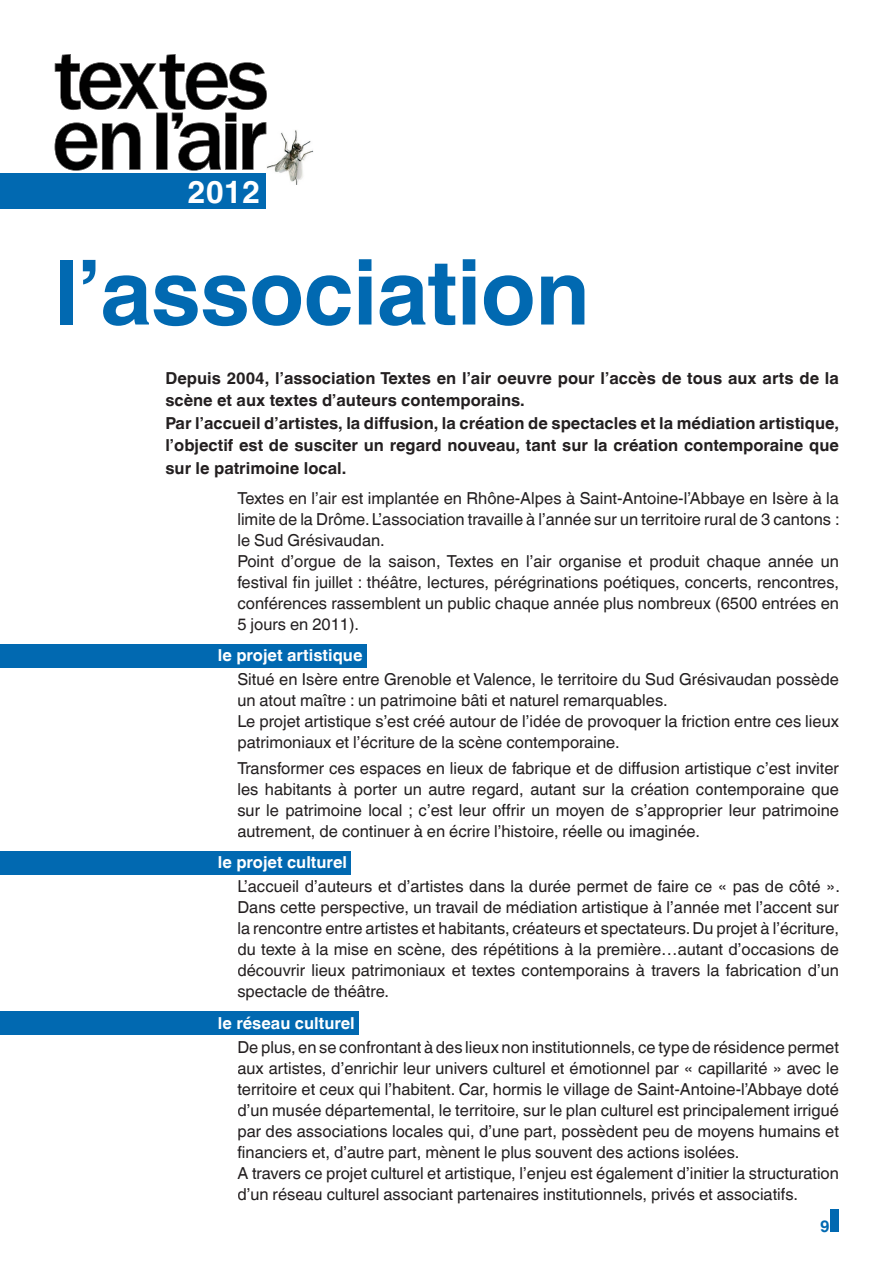
<style>
.page{position:relative;width:893px;height:1263px;background:#fff}
.page>*{position:absolute;margin:0;border:0;box-sizing:border-box;transform-origin:0 0}
.t1{font:700 90px "Helvetica World";letter-spacing:-.01em;color:#0169b1}
.t2{font:700 31.5px "Helvetica World";color:#fff}
.t3{font:16.5px/21px "Helvetica World";color:#231f20}
.t4{font:700 16.5px/22.5px "Helvetica World";color:#231f20}
.t5{font:700 16.5px "Helvetica World";color:#fff}
.t6{font:700 16.5px "Helvetica World";color:#0169b1}
</style>
<div class="page">
<img style="left:267px;top:130px;width:46px;height:55px">
<svg style="left:55px;top:54px;width:212px;height:117px"></svg>
<div style="left:0;top:174px;width:266px;height:35px;background:#0169b1"></div>
<div style="left:0;top:1012px;width:359px;height:23px;background:#0169b1"></div>
<div style="left:0;top:852px;width:351px;height:23px;background:#0169b1"></div>
<div style="left:0;top:644px;width:367px;height:24px;background:#0169b1"></div>
<div style="left:830px;top:1209px;width:9px;height:22px;background:#0169b1"></div>
<h2 class="t2" style="left:188px;top:173px;width:74px">2012</h2>
<h1 class="t1" style="left:54px;top:241px;width:537px">l’association</h1>
<p class="t4" style="left:165px;top:367px;width:675px">Depuis 2004, l’association Textes en l’air oeuvre pour l’accès de tous aux arts de la scène et aux textes d’auteurs contemporains.<br>Par l’accueil d’artistes, la diffusion, la création de spectacles et la médiation artistique, l’objectif est de susciter un regard nouveau, tant sur la création contemporaine que sur le patrimoine local.</p>
<p class="t3" style="left:237px;top:488px;width:604px">Textes en l’air est implantée en Rhône-Alpes à Saint-Antoine-l’Abbaye en Isère à la limite de la Drôme. L’association travaille à l’année sur un territoire rural de 3 cantons : le Sud Grésivaudan.<br>Point d’orgue de la saison, Textes en l’air organise et produit chaque année un festival fin juillet : théâtre, lectures, pérégrinations poétiques, concerts, rencontres, conférences rassemblent un public chaque année plus nombreux (6500 entrées en 5 jours en 2011).</p>
<p class="t5" style="left:218px;top:646px;width:146px">le projet artistique</p>
<p class="t3" style="left:237px;top:669px;width:603px">Situé en Isère entre Grenoble et Valence, le territoire du Sud Grésivaudan possède un atout maître : un patrimoine bâti et naturel remarquables.<br>Le projet artistique s’est créé autour de l’idée de provoquer la friction entre ces lieux patrimoniaux et l’écriture de la scène contemporaine.</p>
<p class="t3" style="left:237px;top:758px;width:603px;text-align:justify">Transformer ces espaces en lieux de fabrique et de diffusion artistique c’est inviter les habitants à porter un autre regard, autant sur la création contemporaine que sur le patrimoine local ; c’est leur offrir un moyen de s’approprier leur patrimoine autrement, de continuer à en écrire l’histoire, réelle ou imaginée.</p>
<p class="t5" style="left:218px;top:853px;width:131px">le projet culturel</p>
<p class="t3" style="left:237px;top:876px;width:604px;text-align:justify">L’accueil d’auteurs et d’artistes dans la durée permet de faire ce « pas de côté ».<br>Dans cette perspective, un travail de médiation artistique à l’année met l’accent sur la rencontre entre artistes et habitants, créateurs et spectateurs. Du projet à l’écriture, du texte à la mise en scène, des répétitions à la première…autant d’occasions de découvrir lieux patrimoniaux et textes contemporains à travers la fabrication d’un spectacle de théâtre.</p>
<p class="t5" style="left:218px;top:1013px;width:138px">le réseau culturel</p>
<p class="t3" style="left:237px;top:1037px;width:603px">De plus, en se confrontant à des lieux non institutionnels, ce type de résidence permet aux artistes, d’enrichir leur univers culturel et émotionnel par « capillarité » avec le territoire et ceux qui l’habitent. Car, hormis le village de Saint-Antoine-l’Abbaye doté d’un musée départemental, le territoire, sur le plan culturel est principalement irrigué par des associations locales qui, d’une part, possèdent peu de moyens humains et financiers et, d’autre part, mènent le plus souvent des actions isolées.<br>A travers ce projet culturel et artistique, l’enjeu est également d’initier la structuration d’un réseau culturel associant partenaires institutionnels, privés et associatifs.</p>
<p class="t6" style="left:820px;top:1216px;width:11px">9</p>
</div>
